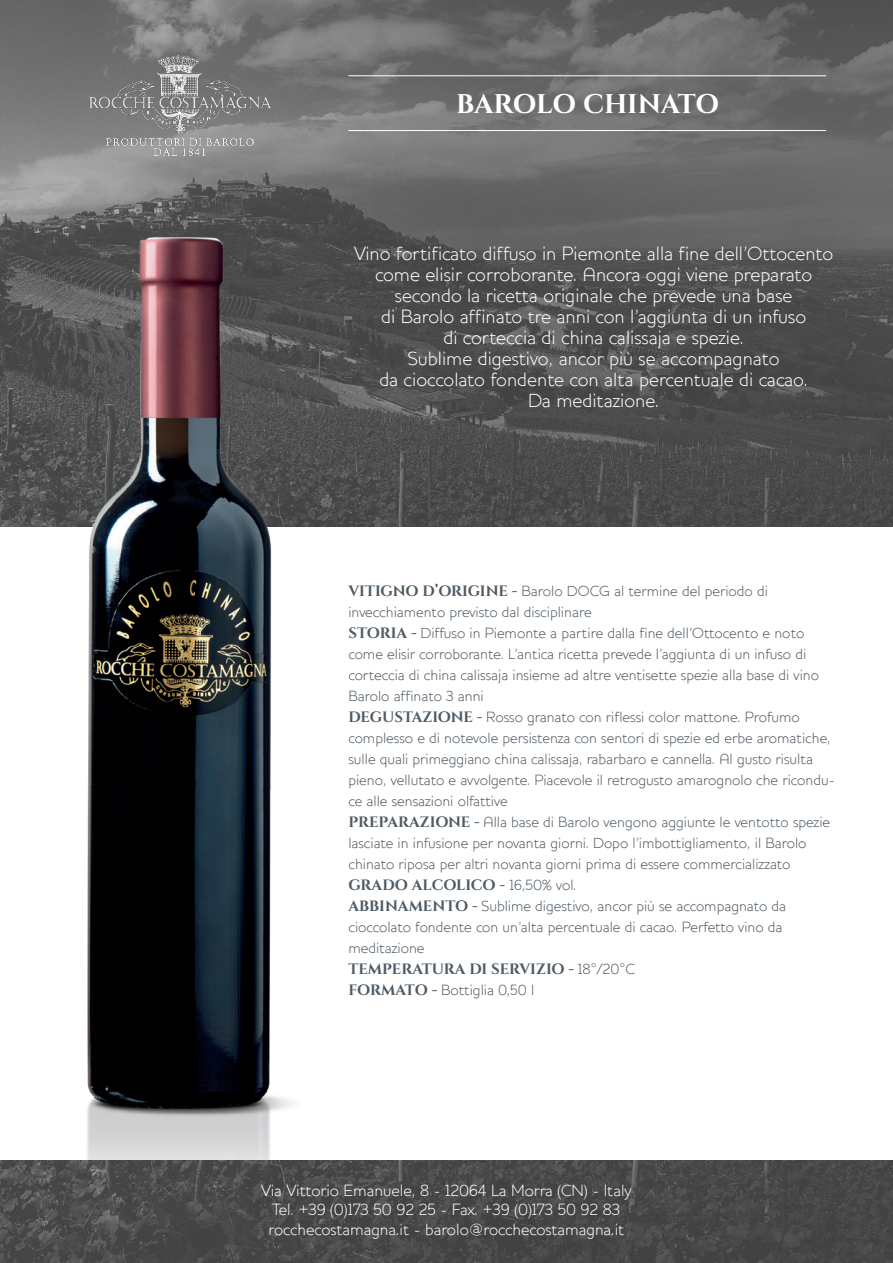
<style>
.page{position:relative;width:893px;height:1263px;background:#fff}
.page>*{position:absolute;margin:0;border:0;box-sizing:border-box;transform-origin:0 0}
.t1{font:700 27px "Cinzel";letter-spacing:-.005em;color:#fff}
.t2{font:300 19.5px/21px "Houschka";color:#fff;text-align:center}
.t3{font:300 16.5px/19.8px "Houschka";color:#fff;text-align:center}
.t4{font:300 15px/21px "Houschka";color:#4e5a64}
.t5{font:700 15px "Cinzel";letter-spacing:-.005em;color:#4e5a64}
.s1{font-family:"Cinzel";font-weight:700}
.s2{font-family:"Houschka";font-weight:300}
</style>
<div class="page">
<svg style="left:0;top:0;width:893px;height:527px;background:#5e5e5e"></svg>
<img style="left:3px;top:167px;width:328px;height:993px">
<svg style="left:0;top:1160px;width:893px;height:103px;background:#494949"></svg>
<hr style="left:348px;top:75px;width:478px;height:1px;background:#fff">
<hr style="left:348px;top:130px;width:478px;height:1px;background:#fff">
<img style="left:88px;top:55px;width:184px;height:100px">
<h1 class="t1" style="left:456px;top:87px;width:265px">BAROLO CHINATO</h1>
<p class="t2" style="left:354px;top:243px;width:481px">Vino fortificato diffuso in Piemonte alla fine dell’Ottocento come elisir corroborante. Ancora oggi viene preparato secondo la ricetta originale che prevede una base<br>di Barolo affinato tre anni con l’aggiunta di un infuso<br>di corteccia di china calissaja e spezie.<br>Sublime digestivo, ancor più se accompagnato<br>da cioccolato fondente con alta percentuale di cacao.<br>Da meditazione.</p>
<p class="t4" style="left:348px;top:581px;width:488px"><span class="s1">VITIGNO D’ORIGINE -</span> Barolo DOCG al termine del periodo di invecchiamento previsto dal disciplinare<br><span class="s1">STORIA -</span> Diffuso in Piemonte a partire dalla fine dell’Ottocento e noto come elisir corroborante. L’antica ricetta prevede l’aggiunta di un infuso di corteccia di china calissaja insieme ad altre ventisette spezie alla base di vino Barolo affinato 3 anni<br><span class="s1">DEGUSTAZIONE -</span> Rosso granato con riflessi color mattone. Profumo complesso e di notevole persistenza con sentori di spezie ed erbe aromatiche, sulle quali primeggiano china calissaja, rabarbaro e cannella. Al gusto risulta pieno, vellutato e avvolgente. Piacevole il retrogusto amarognolo che ricondu&shy;ce alle sensazioni olfattive<br><span class="s1">PREPARAZIONE -</span> Alla base di Barolo vengono aggiunte le ventotto spezie lasciate in infusione per novanta giorni. Dopo l’imbottigliamento, il Barolo chinato riposa per altri novanta giorni prima di essere commercializzato</p>
<p class="t5" style="left:348px;top:876px;width:230px">GRADO ALCOLICO - <span class="s2">16,50% vol.</span></p>
<p class="t4" style="left:348px;top:896px;width:439px"><span class="s1">ABBINAMENTO -</span> Sublime digestivo, ancor più se accompagnato da cioccolato fondente con un’alta percentuale di cacao. Perfetto vino da meditazione</p>
<p class="t5" style="left:348px;top:960px;width:288px">TEMPERATURA DI SERVIZIO - <span class="s2">18°/20°C</span></p>
<p class="t4" style="left:348px;top:980px;width:187px"><span class="s1">FORMATO -</span> Bottiglia 0,50 l</p>
<p class="t3" style="left:261px;top:1180px;width:372px">Via Vittorio Emanuele, 8 - 12064 La Morra (CN) - Italy<br>Tel. +39 (0)173 50 92 25 - Fax. +39 (0)173 50 92 83 rocchecostamagna.it - barolo@rocchecostamagna.it</p>
</div>
